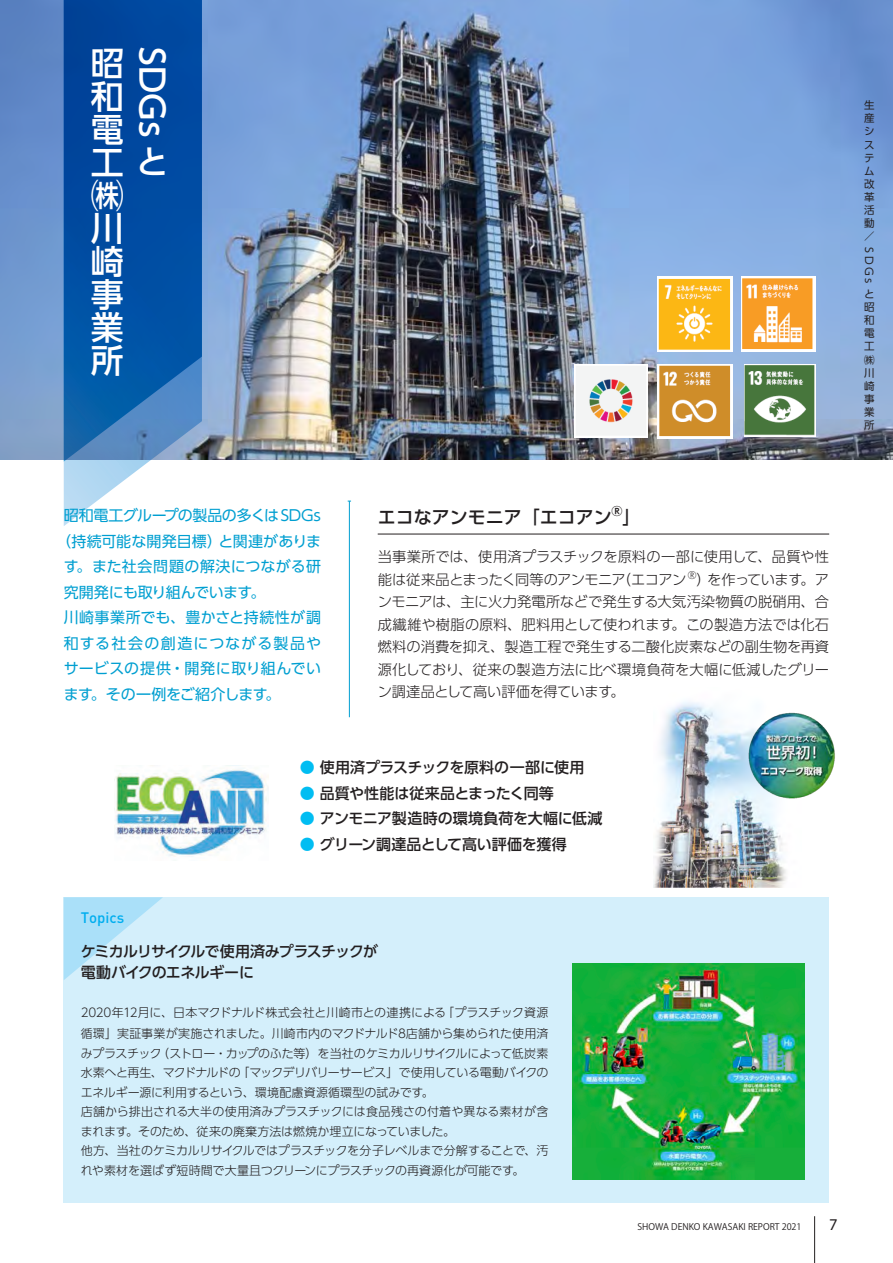
<style>
.page{position:relative;width:893px;height:1263px;background:#fff}
.page>*{position:absolute;margin:0;border:0;box-sizing:border-box;transform-origin:0 0}
.t1{font:500 33px/33px "UD Shin Go Pr 6 N";color:#fff;text-align:justify}
.t2{font:500 18px "UD Shin Go Pr 6 N";color:#231f20}
.t3{font:16.5px "Myriad Pro";color:#231f20}
.t4{font:500 15px "UD Shin Go Pr 6 N";letter-spacing:-.02em;color:#231f20}
.t5{font:15px "UD Shin Go Pr 6 N";letter-spacing:.005em;color:#009fd1}
.t6{font:500 15px/21px "UD Shin Go Pr 6 N";letter-spacing:-.05em;color:#231f20}
.t7{font:15px "UD Shin Go Pr 6 N";letter-spacing:-.015em;color:#009fd1}
.t8{font:500 15px "UD Shin Go Pr 6 N";color:#231f20}
.t9{font:15px "UD Shin Go Pr 6 N";letter-spacing:.025em;color:#009fd1}
.t10{font:15px "UD Shin Go Pr 6 N";letter-spacing:.035em;color:#009fd1}
.t11{font:15px "UD Shin Go Pr 6 N";letter-spacing:.08em;color:#009fd1}
.t12{font:15px "UD Shin Go Pr 6 N";letter-spacing:-.02em;color:#009fd1}
.t13{font:15px "UD Shin Go Pr 6 N";letter-spacing:-.025em;color:#009fd1}
.t14{font:500 15px "DIN Pro";color:#00aeef}
.t15{font:300 14.25px/22.5px "UD Shin Go Pr 6 N";letter-spacing:-.01em;color:#231f20;text-align:justify}
.t16{font:300 12px/19.5px "UD Shin Go Pr 6 N";letter-spacing:-.02em;color:#231f20}
.t17{font:10.5px/13.2px "UD Shin Go Pr 6 N";color:#231f20;text-align:justify}
.t18{font:9px "Koz Go Pr 6 N";color:#231f20}
.s1{color:#01bdf2}
</style>
<div class="page">
<img style="left:0;top:0;width:893px;height:459px">
<hr style="left:814px;top:1216px;width:1px;height:47px;background:#231f20">
<img style="left:654px;top:701px;width:141px;height:186px">
<div style="left:64px;top:897px;width:765px;height:305px;background:#d4effb"></div>
<svg style="left:64px;top:897px;width:99px;height:83px"></svg>
<svg style="left:64px;top:462px;width:84px;height:64px"></svg>
<svg style="left:64px;top:0;width:138px;height:462px"></svg>
<img style="left:572px;top:963px;width:232px;height:217px">
<img style="left:115px;top:765px;width:153px;height:92px">
<hr style="left:378px;top:534px;width:451px;height:1px;background:#231f20">
<img style="left:743px;top:713px;width:92px;height:88px">
<img style="left:657px;top:276px;width:75px;height:75px">
<img style="left:741px;top:276px;width:75px;height:75px">
<img style="left:574px;top:364px;width:73px;height:74px">
<img style="left:744px;top:364px;width:72px;height:73px">
<img style="left:657px;top:364px;width:75px;height:74px">
<hr style="left:349px;top:501px;width:1px;height:216px;background:#009fd1">
<h1 class="t1" style="left:170px;top:47px;width:92px;rotate:90deg">SDGs</h1>
<h1 class="t1" style="left:91px;top:145px;width:75px">工と</h1>
<h1 class="t1" style="left:91px;top:46px;width:34px">昭和電</h1>
<h1 class="t1" style="left:91px;top:178px;width:34px">㈱川崎事業所</h1>
<p class="t17" style="left:864px;top:98px;width:12px">生産システム改革活動／</p>
<p class="t17" style="left:876px;top:247px;width:38px;rotate:90deg">SDGs</p>
<p class="t17" style="left:864px;top:287px;width:12px">と昭和電工㈱川崎事業所</p>
<p class="t7" style="left:64px;top:503px;width:259px">昭和電工グループの製品の多くはSDGs</p>
<p class="t5" style="left:56px;top:529px;width:266px">（持続可能な開発目標）と関連がありま</p>
<p class="t5" style="left:64px;top:554px;width:259px">す。また社会問題の解決につながる研</p>
<p class="t13" style="left:64px;top:580px;width:203px">究開発にも取り組んでいます。</p>
<p class="t9" style="left:64px;top:605px;width:259px">川崎事業所でも、豊かさと持続性が調</p>
<p class="t11" style="left:64px;top:631px;width:259px">和する社会の創造につながる製品や</p>
<p class="t10" style="left:64px;top:656px;width:259px">サービスの提供・開発に取り組んでい</p>
<p class="t12" style="left:64px;top:682px;width:218px">ます。その一例をご紹介します。</p>
<h2 class="t2" style="left:378px;top:502px;width:264px">エコなアンモニア「エコアン<sup>®</sup>」</h2>
<p class="t15" style="left:378px;top:545px;width:453px">当事業所では、使用済プラスチックを原料の一部に使用して、品質や性能は従来品とまったく同等のアンモニア（エコアン <sup>®</sup>）を作っています。アンモニアは、主に火力発電所などで発生する大気汚染物質の脱硝用、合成繊維や樹脂の原料、肥料用として使われます。この製造方法では化石燃料の消費を抑え、製造工程で発生する二酸化炭素などの副生物を再資源化しており、従来の製造方法に比べ環境負荷を大幅に低減したグリーン調達品として高い評価を得ています。</p>
<p class="t4" style="left:300px;top:755px;width:286px"><span class="s1">●</span> 使用済プラスチックを原料の一部に使用</p>
<p class="t8" style="left:300px;top:781px;width:256px"><span class="s1">●</span> 品質や性能は従来品とまったく同等</p>
<p class="t4" style="left:300px;top:806px;width:304px"><span class="s1">●</span> アンモニア製造時の環境負荷を大幅に低減</p>
<p class="t4" style="left:300px;top:832px;width:269px"><span class="s1">●</span> グリーン調達品として高い評価を獲得</p>
<p class="t14" style="left:81px;top:908px;width:45px">Topics</p>
<p class="t6" style="left:81px;top:940px;width:299px">ケミカルリサイクルで使用済みプラスチックが電動バイクのエネルギーに</p>
<p class="t16" style="left:81px;top:1002px;width:469px;line-height:21px">2020年12月に、日本マクドナルド株式会社と川崎市との連携による「プラスチック資源循環」実証事業が実施されました。川崎市内のマクドナルド8店舗から集められた使用済</p>
<p class="t16" style="left:81px;top:1043px;width:469px">みプラスチック（ストロー・カップのふた等）を当社のケミカルリサイクルによって低炭素水素へと再生、マクドナルドの「マックデリバリーサービス」で使用している電動バイクのエネルギー源に利用するという、環境配慮資源循環型の試みです。<br>店舗から排出される大半の使用済みプラスチックには食品残さの付着や異なる素材が含まれます。そのため、従来の廃棄方法は燃焼か埋立になっていました。<br>他方、当社のケミカルリサイクルではプラスチックを分子レベルまで分解することで、汚れや素材を選ばず短時間で大量且つクリーンにプラスチックの再資源化が可能です。</p>
<p class="t18" style="left:637px;top:1221px;width:166px">SHOWA DENKO KAWASAKI REPORT 2021</p>
<h3 class="t3" style="left:829px;top:1214px;width:10px">7</h3>
</div>
